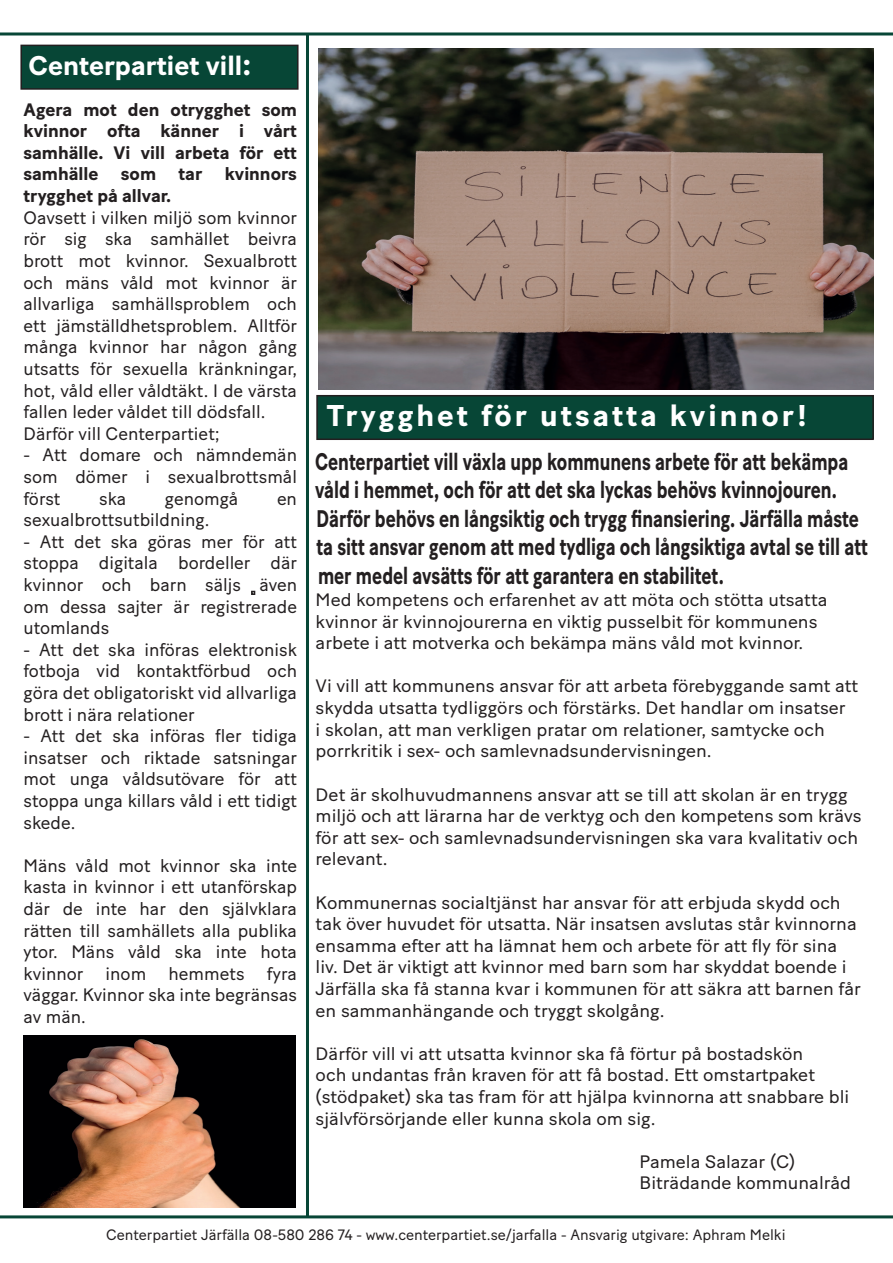
<style>
.page{position:relative;width:893px;height:1263px;background:#fff}
.page>*{position:absolute;margin:0;border:0;box-sizing:border-box;transform-origin:0 0}
.t1{font:700 30px "Baton Turbo";letter-spacing:.1em;color:#fff}
.t2{font:700 27px "Baton Turbo";color:#fff}
.t3{font:700 24px/28.5px "Baton Turbo";color:#231f20;scale:.76 1}
.t4{font:18px/21.6px "Baton Turbo";color:#231f20}
.t5{font:700 18px/21.6px "Baton Turbo";color:#231f20;text-align:justify}
.t6{font:15px "Baton Turbo";color:#231f20}
.s1{font-size:30px}
</style>
<div class="page">
<div style="left:317px;top:396px;width:556px;height:43px;background:#074636"></div>
<div style="left:316px;top:395px;width:558px;height:45px;border:2px solid #231f20"></div>
<hr style="left:0;top:1215px;width:893px;height:3px;background:#074636">
<img style="left:319px;top:49px;width:555px;height:340px">
<div style="left:21px;top:45px;width:277px;height:44px;background:#074636"></div>
<div style="left:20px;top:45px;width:279px;height:45px;border:2px solid #231f20"></div>
<svg style="left:251px;top:591px;width:4px;height:4px"></svg>
<hr style="left:0;top:32px;width:893px;height:3px;background:#074636">
<hr style="left:306px;top:33px;width:3px;height:1184px;background:#074636">
<img style="left:23px;top:1035px;width:273px;height:173px">
<h2 class="t2" style="left:29px;top:45px;width:224px">Centerpartiet vill<span class="s1">:</span></h2>
<p class="t5" style="left:23px;top:97px;width:275px">Agera mot den otrygghet som kvinnor ofta känner i vårt samhälle. Vi vill arbeta för ett samhälle som tar kvinnors trygghet på allvar.</p>
<p class="t4" style="left:23px;top:205px;width:275px">Oavsett i vilken miljö som kvinnor rör sig ska samhället beivra brott mot kvinnor. Sexualbrott och mäns våld mot kvinnor är allvarliga samhällsproblem och ett jämställdhetsproblem. Alltför många kvinnor har någon gång utsatts för sexuella kränkningar, hot, våld eller våldtäkt. I de värsta fallen leder våldet till dödsfall.<br>Därför vill Centerpartiet;</p>
<p class="t4" style="left:23px;top:442px;width:275px;text-align:justify">- Att domare och nämndemän som dömer i sexualbrottsmål först</p>
<p class="t4" style="left:99px;top:486px;width:29px">ska</p>
<p class="t4" style="left:165px;top:486px;width:75px">genomgå</p>
<p class="t4" style="left:277px;top:486px;width:22px">en</p>
<p class="t4" style="left:23px;top:507px;width:187px">sexualbrottsutbildning.</p>
<p class="t4" style="left:23px;top:529px;width:275px;text-align:justify">- Att det ska göras mer för att stoppa digitala bordeller där kvinnor och barn säljs även om dessa sajter är registrerade utomlands</p>
<p class="t4" style="left:23px;top:637px;width:275px;text-align:justify">- Att det ska införas elektronisk fotboja vid kontaktförbud och göra det obligatoriskt vid allvarliga brott i nära relationer</p>
<p class="t4" style="left:23px;top:723px;width:275px;text-align:justify">- Att det ska införas fler tidiga insatser och riktade satsningar mot unga våldsutövare för att stoppa unga killars våld i ett tidigt skede.</p>
<p class="t4" style="left:23px;top:853px;width:275px;text-align:justify">Mäns våld mot kvinnor ska inte kasta in kvinnor i ett utanförskap där de inte har den självklara rätten till samhällets alla publika ytor. Mäns våld ska inte hota kvinnor inom hemmets fyra väggar. Kvinnor ska inte begränsas av män.</p>
<h1 class="t1" style="left:326px;top:392px;width:482px">Trygghet för utsatta kvinnor!</h1>
<p class="t3" style="left:315px;top:445px;width:729px">Centerpartiet vill växla upp kommunens arbete för att bekämpa våld i hemmet, och för att det ska lyckas behövs kvinnojouren.<br>Därför behövs en långsiktig och trygg finansiering. Järfälla måste ta sitt ansvar genom att med tydliga och långsiktiga avtal se till att mer medel avsätts för att garantera en stabilitet.</p>
<p class="t4" style="left:316px;top:587px;width:513px">Med kompetens och erfarenhet av att möta och stötta utsatta kvinnor är kvinnojourerna en viktig pusselbit för kommunens arbete i att motverka och bekämpa mäns våld mot kvinnor.</p>
<p class="t4" style="left:316px;top:674px;width:544px">Vi vill att kommunens ansvar för att arbeta förebyggande samt att skydda utsatta tydliggörs och förstärks. Det handlar om insatser<br>i skolan, att man verkligen pratar om relationer, samtycke och porrkritik i sex- och samlevnadsundervisningen.</p>
<p class="t4" style="left:316px;top:782px;width:547px">Det är skolhuvudmannens ansvar att se till att skolan är en trygg miljö och att lärarna har de verktyg och den kompetens som krävs för att sex- och samlevnadsundervisningen ska vara kvalitativ och relevant.</p>
<p class="t4" style="left:316px;top:890px;width:547px">Kommunernas socialtjänst har ansvar för att erbjuda skydd och tak över huvudet för utsatta. När insatsen avslutas står kvinnorna ensamma efter att ha lämnat hem och arbete för att fly för sina liv. Det är viktigt att kvinnor med barn som har skyddat boende i Järfälla ska få stanna kvar i kommunen för att säkra att barnen får en sammanhängande och tryggt skolgång.</p>
<p class="t4" style="left:316px;top:1041px;width:535px">Därför vill vi att utsatta kvinnor ska få förtur på bostadskön<br>och undantas från kraven för att få bostad. Ett omstartpaket (stödpaket) ska tas fram för att hjälpa kvinnorna att snabbare bli självförsörjande eller kunna skola om sig.</p>
<p class="t4" style="left:640px;top:1149px;width:213px">Pamela Salazar (C)<br>Biträdande kommunalråd</p>
<p class="t6" style="left:106px;top:1223px;width:681px">Centerpartiet Järfälla 08-580 286 74 - www.centerpartiet.se/jarfalla - Ansvarig utgivare: Aphram Melki</p>
</div>
